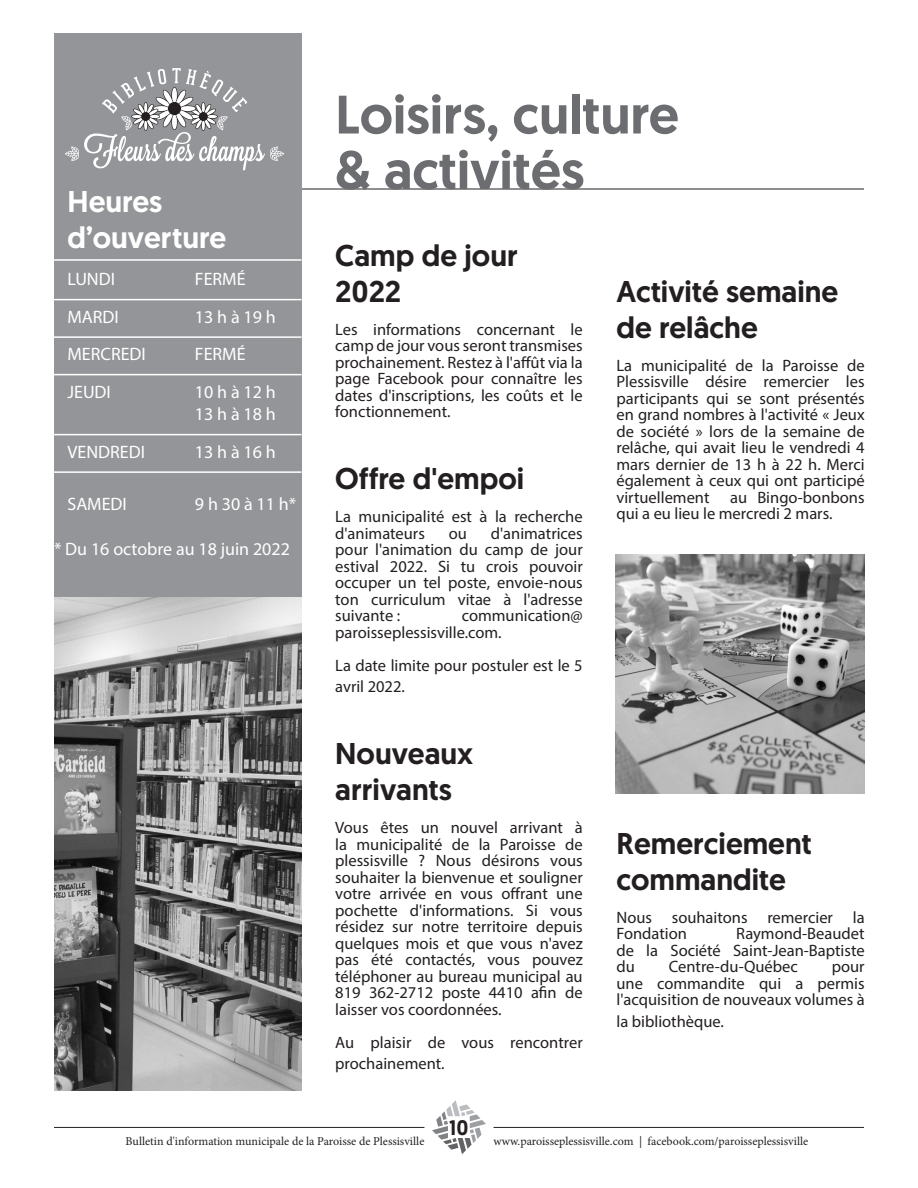
<style>
.page{position:relative;width:918px;height:1188px;background:#fff}
.page>*{position:absolute;margin:0;border:0;box-sizing:border-box;transform-origin:0 0}
.Titre_de_section_1{font:500 54px "Geomanist";color:#6c6d70}
.Titre_2{font:500 30px/36px "Geomanist";color:#231f20}
.Titre_2-2{font:500 30px/36px "Geomanist";color:#fff}
.t1{font:500 21px "Geomanist";color:#231f20}
.Texte_courant{font:18px "Myriad Pro";color:#fff}
.t2{font:16.5px/16.5px "Myriad Pro";color:#231f20;text-align:justify}
.t3{font:12px "Minion Pro";color:#231f20}
</style>
<div class="page">
<svg style="left:432px;top:1100px;width:54px;height:54px"></svg>
<hr style="left:54px;top:1127px;width:370px;height:1px;background:#231f20">
<hr style="left:494px;top:1127px;width:370px;height:1px;background:#231f20">
<hr style="left:54px;top:189px;width:810px;height:1px;background:#231f20">
<div style="left:54px;top:34px;width:248px;height:1057px;background:#939598"></div>
<img style="left:54px;top:597px;width:248px;height:494px">
<svg style="left:65px;top:68px;width:219px;height:102px"></svg>
<div style="left:142px;top:113px;width:8px;height:7px;background:#231f20;border-radius:50%"></div>
<hr style="left:54px;top:259px;width:248px;height:2px;background:#fff">
<hr style="left:54px;top:299px;width:248px;height:1px;background:#fff">
<hr style="left:54px;top:336px;width:248px;height:2px;background:#fff">
<hr style="left:54px;top:374px;width:248px;height:1px;background:#fff">
<hr style="left:54px;top:434px;width:248px;height:1px;background:#fff">
<hr style="left:54px;top:471px;width:248px;height:2px;background:#fff">
<img style="left:616px;top:555px;width:249px;height:238px">
<p class="Titre_2-2" style="left:68px;top:183px;width:160px">Heures d’ouverture</p>
<p class="Texte_courant" style="left:68px;top:268px;width:49px">LUNDI</p>
<p class="Texte_courant" style="left:195px;top:268px;width:52px">FERMÉ</p>
<p class="Texte_courant" style="left:68px;top:306px;width:53px">MARDI</p>
<p class="Texte_courant" style="left:195px;top:306px;width:82px">13 h à 19 h</p>
<p class="Texte_courant" style="left:68px;top:343px;width:80px">MERCREDI</p>
<p class="Texte_courant" style="left:195px;top:343px;width:52px">FERMÉ</p>
<p class="Texte_courant" style="left:68px;top:381px;width:45px">JEUDI</p>
<p class="Texte_courant" style="left:195px;top:381px;width:82px">10 h à 12 h</p>
<p class="Texte_courant" style="left:195px;top:403px;width:82px">13 h à 18 h</p>
<p class="Texte_courant" style="left:68px;top:441px;width:79px">VENDREDI</p>
<p class="Texte_courant" style="left:195px;top:441px;width:82px">13 h à 16 h</p>
<p class="Texte_courant" style="left:68px;top:493px;width:61px">SAMEDI</p>
<p class="Texte_courant" style="left:195px;top:493px;width:103px">9 h 30 à 11 h*</p>
<p class="Texte_courant" style="left:54px;top:538px;width:237px">* Du 16 octobre au 18 juin 2022</p>
<p class="Titre_de_section_1" style="left:335px;top:79px;width:345px">Loisirs, culture</p>
<p class="Titre_de_section_1" style="left:335px;top:134px;width:251px">&amp; activités</p>
<p class="Titre_2" style="left:335px;top:237px;width:184px">Camp de jour<br>2022</p>
<p class="t2" style="left:335px;top:320px;width:249px">Les informations concernant le camp de jour vous seront transmises prochainement. Restez à l'affût via la page Facebook pour connaître les dates d'inscriptions, les coûts et le fonctionnement.</p>
<p class="Titre_2" style="left:335px;top:460px;width:190px">Offre d'empoi</p>
<p class="t2" style="left:335px;top:508px;width:249px">La municipalité est à la recherche d'animateurs</p>
<p class="t2" style="left:335px;top:524px;width:249px;text-indent:156px">d'animatrices pour l'animation du camp de jour estival 2022. Si tu crois pouvoir occuper un tel poste, envoie-nous ton curriculum vitae à l'adresse suivante :</p>
<p class="t2" style="left:449px;top:524px;width:20px">ou</p>
<p class="t2" style="left:335px;top:607px;width:249px;text-indent:126px">communication@ paroisseplessisville.com.</p>
<p class="t2" style="left:335px;top:654px;width:249px;line-height:21.6px">La date limite pour postuler est le 5 avril 2022.</p>
<p class="Titre_2" style="left:335px;top:735px;width:139px">Nouveaux</p>
<p class="Titre_2" style="left:335px;top:771px;width:118px">arrivants</p>
<p class="t2" style="left:335px;top:819px;width:249px">Vous êtes un nouvel arrivant à la municipalité de la Paroisse de plessisville ? Nous désirons vous souhaiter la bienvenue et souligner votre arrivée en vous offrant une pochette d'informations. Si vous résidez sur notre territoire depuis quelques mois et que vous n'avez pas été contactés, vous pouvez téléphoner au bureau municipal au 819 362-2712 poste 4410 afin de laisser vos coordonnées.</p>
<p class="t2" style="left:335px;top:1031px;width:249px;line-height:21.6px">Au plaisir de vous rencontrer prochainement.</p>
<p class="Titre_2" style="left:616px;top:273px;width:223px">Activité semaine de relâche</p>
<p class="t2" style="left:616px;top:356px;width:250px">La municipalité de la Paroisse de Plessisville désire remercier les participants qui se sont présentés en grand nombres à l'activité « Jeux de société » lors de la semaine de relâche, qui avait lieu le vendredi 4 mars dernier de 13 h à 22 h. Merci également à ceux qui ont participé virtuellement au Bingo-bonbons qui a eu lieu le mercredi 2 mars.</p>
<p class="Titre_2" style="left:616px;top:825px;width:197px">Remerciement commandite</p>
<p class="t2" style="left:616px;top:909px;width:250px">Nous souhaitons remercier la<br>Fondation</p>
<p class="t2" style="left:616px;top:925px;width:250px;text-indent:120px">Raymond-Beaudet de la Société Saint-Jean-Baptiste du</p>
<p class="t2" style="left:669px;top:958px;width:131px">Centre-du-Québec</p>
<p class="t2" style="left:616px;top:958px;width:250px;text-indent:215px">pour une commandite qui a permis l'acquisition de nouveaux volumes à</p>
<p class="t2" style="left:616px;top:1013px;width:109px">la bibliothèque.</p>
<p class="t1" style="left:449px;top:1114px;width:21px">10</p>
<p class="t3" style="left:126px;top:1134px;width:300px">Bulletin d'information municipale de la Paroisse de Plessisville</p>
<p class="t3" style="left:494px;top:1134px;width:316px">www.paroisseplessisville.com | facebook.com/paroisseplessisville</p>
</div>
